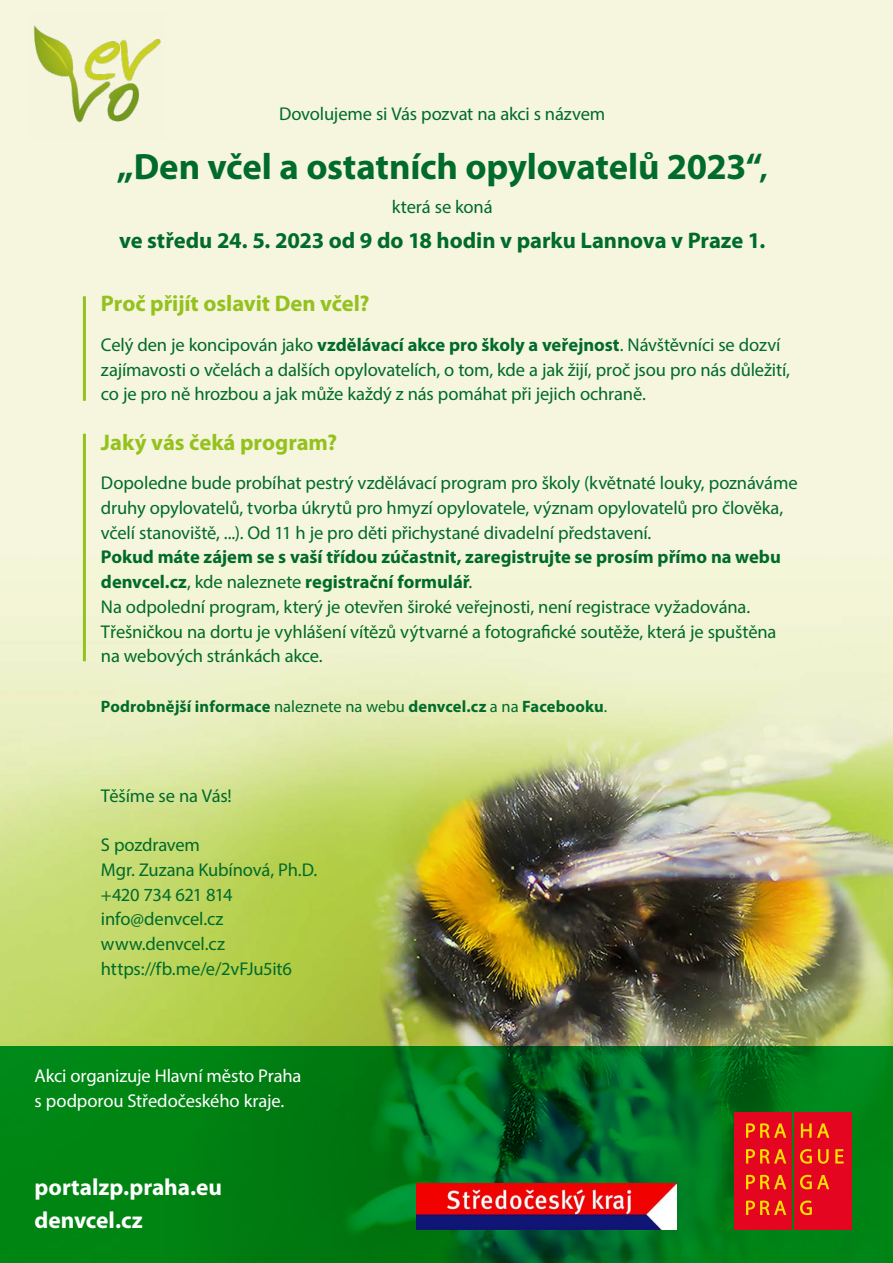
<style>
.page{position:relative;width:893px;height:1263px;background:#f5f6dd}
.page>*{position:absolute;margin:0;border:0;box-sizing:border-box;transform-origin:0 0}
.t1{font:700 36.75px "Myriad Pro";letter-spacing:-.005em;color:#006b2a}
.t2{font:700 23.25px "Myriad Pro";color:#fff}
.t3{font:700 22.65px "Myriad Pro";letter-spacing:-.005em;color:#006b2a}
.t4{font:700 22.65px "Myriad Pro";letter-spacing:-.005em;color:#95c11f}
.t5{font:18.6px/24.8px "Myriad Pro";letter-spacing:-.01em;color:#006b2a}
.t6{font:700 18.6px/24.8px "Myriad Pro";color:#006b2a}
.t7{font:18.6px/24.8px "Myriad Pro";letter-spacing:-.01em;color:#fff}
.t8{font:18.6px "Myriad Pro";letter-spacing:-.035em;color:#006b2a}
.t9{font:700 16.5px "Myriad Pro";letter-spacing:.005em;color:#006b2a}
.s1{font-size:30px}
.s2{font-weight:700}
.s3{font-weight:400}
</style>
<div class="page">
<img style="left:0;top:522px;width:893px;height:524px">
<svg style="left:0;top:1046px;width:893px;height:217px;background:#007919"></svg>
<div style="left:735px;top:1112px;width:57px;height:117px;background:#e40521"></div>
<div style="left:794px;top:1112px;width:58px;height:117px;background:#e40521"></div>
<svg style="left:746px;top:1123px;width:40px;height:15px"></svg>
<svg style="left:801px;top:1123px;width:28px;height:15px"></svg>
<svg style="left:746px;top:1149px;width:40px;height:14px"></svg>
<svg style="left:800px;top:1149px;width:12px;height:15px"></svg>
<svg style="left:818px;top:1149px;width:11px;height:15px"></svg>
<svg style="left:835px;top:1149px;width:9px;height:14px"></svg>
<svg style="left:746px;top:1175px;width:40px;height:14px"></svg>
<svg style="left:800px;top:1175px;width:29px;height:14px"></svg>
<svg style="left:746px;top:1200px;width:40px;height:15px"></svg>
<svg style="left:800px;top:1200px;width:12px;height:15px"></svg>
<img style="left:417px;top:1183px;width:259px;height:46px">
<img style="left:34px;top:25px;width:127px;height:98px">
<hr style="left:83px;top:296px;width:3px;height:105px;background:#95c11f">
<hr style="left:83px;top:434px;width:3px;height:227px;background:#95c11f">
<p class="t5" style="left:279px;top:101px;width:328px">Dovolujeme si Vás pozvat na akci s názvem</p>
<p class="t1" style="left:117px;top:146px;width:652px">„Den včel a ostatních opylovatelů 2023“<span class="s1">,</span></p>
<p class="t5" style="left:392px;top:194px;width:102px">která se koná</p>
<p class="t3" style="left:119px;top:227px;width:647px">ve středu 24. 5. 2023 od 9 do 18 hodin v parku Lannova v Praze 1.</p>
<p class="t4" style="left:101px;top:291px;width:270px">Proč přijít oslavit Den včel?</p>
<p class="t5" style="left:101px;top:332px;width:690px">Celý den je koncipován jako <span class="s2">vzdělávací akce pro školy a veřejnost</span>. Návštěvníci se dozví zajímavosti o včelách a dalších opylovatelích, o tom, kde a jak žijí, proč jsou pro nás důležití, co je pro ně hrozbou a jak může každý z nás pomáhat při jejich ochraně.</p>
<p class="t4" style="left:101px;top:429px;width:238px">Jaký vás čeká program?</p>
<p class="t5" style="left:101px;top:470px;width:698px">Dopoledne bude probíhat pestrý vzdělávací program pro školy (květnaté louky, poznáváme druhy opylovatelů, tvorba úkrytů pro hmyzí opylovatele, význam opylovatelů pro člověka, včelí stanoviště, ...). Od 11 h je pro děti přichystané divadelní představení.</p>
<p class="t6" style="left:101px;top:545px;width:681px">Pokud máte zájem se s vaší třídou zúčastnit, zaregistrujte se prosím přímo na webu denvcel.cz<span class="s3">, kde naleznete</span> registrační formulář<span class="s3">.</span></p>
<p class="t5" style="left:101px;top:594px;width:651px">Na odpolední program, který je otevřen široké veřejnosti, není registrace vyžadována.</p>
<p class="t5" style="left:101px;top:619px;width:677px">Třešničkou na dortu je vyhlášení vítězů výtvarné a fotografické soutěže, která je spuštěna na webových stránkách akce.</p>
<p class="t9" style="left:101px;top:697px;width:508px">Podrobnější informace <span class="s3">naleznete na webu</span> denvcel.cz <span class="s3">a na</span> Facebooku<span class="s3">.</span></p>
<p class="t5" style="left:101px;top:783px;width:132px">Těšíme se na Vás!</p>
<p class="t5" style="left:101px;top:832px;width:101px">S pozdravem</p>
<p class="t5" style="left:101px;top:857px;width:218px">Mgr. Zuzana Kubínová, Ph.D.</p>
<p class="t8" style="left:101px;top:883px;width:133px">+420 734 621 814</p>
<p class="t5" style="left:101px;top:906px;width:124px">info@denvcel.cz</p>
<p class="t5" style="left:101px;top:931px;width:125px">www.denvcel.cz</p>
<p class="t5" style="left:101px;top:956px;width:193px">https://fb.me/e/2vFJu5it6</p>
<p class="t7" style="left:35px;top:1063px;width:268px">Akci organizuje Hlavní město Praha s podporou Středočeského kraje.</p>
<p class="t2" style="left:35px;top:1174px;width:189px">portalzp.praha.eu</p>
<p class="t2" style="left:35px;top:1207px;width:110px">denvcel.cz</p>
</div>
